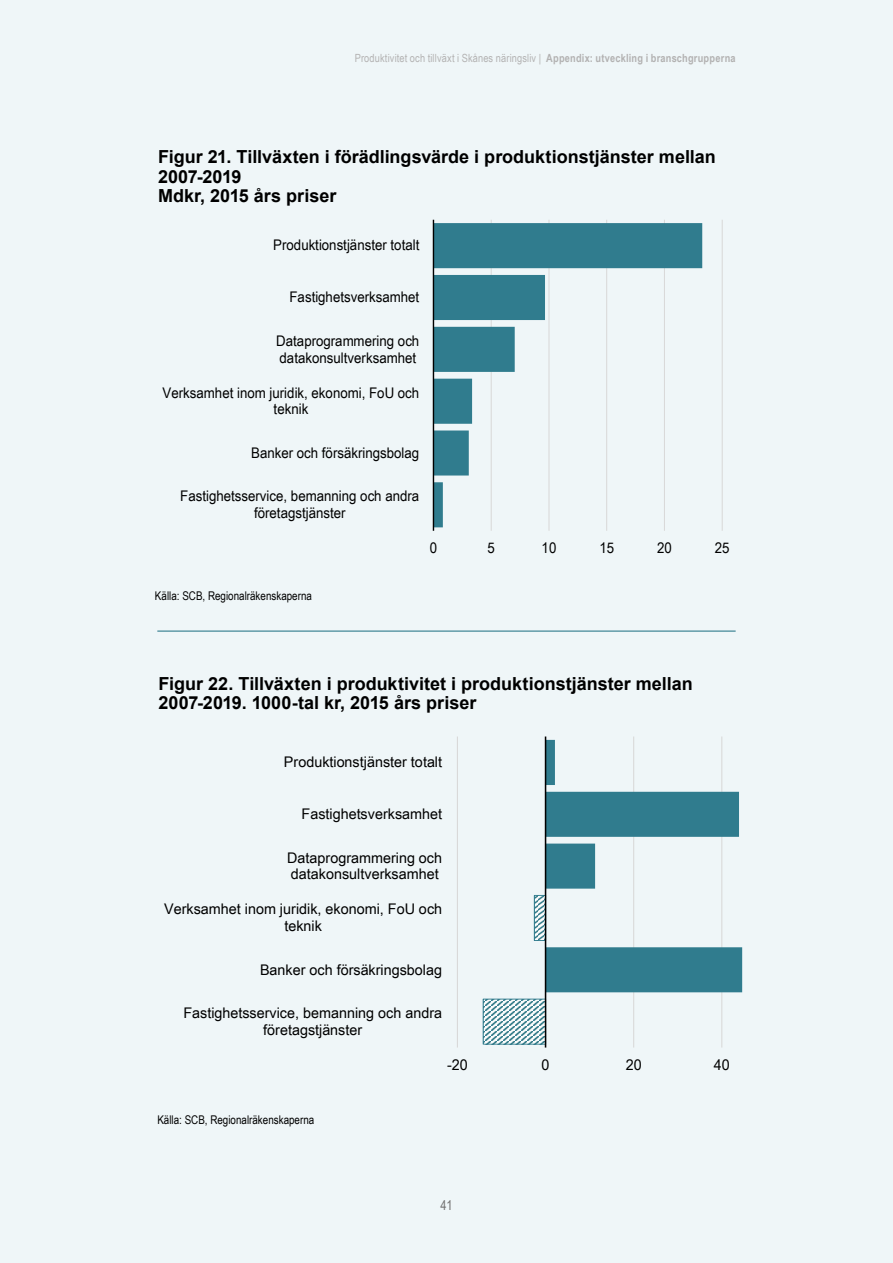
<style>
.page{position:relative;width:893px;height:1263px;background:#eff6f8}
.page>*{position:absolute;margin:0;border:0;box-sizing:border-box;transform-origin:0 0}
.Diagramrubrik{font:700 18px/19.5px "Arial";color:#000}
.t1{font:14.7px/16.8px "Arial Narrow";color:#000;text-align:center;scale:1.11 1}
.t2{font:14.7px/16.8px "Arial Narrow";color:#000;text-align:center;scale:1.2 1}
.t3{font:13.5px "Arial Narrow";color:#706f6f}
.figurtext{font:12px "Arial Narrow";color:#000}
.t4{font:11.25px "Arial Narrow";letter-spacing:.015em;color:#b3b2b2}
.s1{font-weight:700}
</style>
<div class="page">
<hr style="left:157px;top:630px;width:579px;height:2px;background:#317c8e">
<hr style="left:491px;top:220px;width:1px;height:311px;background:#d9d9d9">
<hr style="left:549px;top:220px;width:1px;height:311px;background:#d9d9d9">
<hr style="left:606px;top:220px;width:1px;height:311px;background:#d9d9d9">
<hr style="left:664px;top:220px;width:1px;height:311px;background:#d9d9d9">
<hr style="left:722px;top:220px;width:1px;height:311px;background:#d9d9d9">
<svg style="left:434px;top:223px;width:268px;height:304px"></svg>
<hr style="left:433px;top:220px;width:1px;height:311px;background:#000">
<hr style="left:457px;top:736px;width:1px;height:311px;background:#d9d9d9">
<hr style="left:633px;top:736px;width:1px;height:311px;background:#d9d9d9">
<hr style="left:721px;top:736px;width:1px;height:311px;background:#d9d9d9">
<svg style="left:485px;top:1000px;width:59px;height:43px"></svg>
<div style="left:483px;top:998px;width:63px;height:47px;border:1px solid #307c8e"></div>
<svg style="left:536px;top:897px;width:8px;height:42px"></svg>
<div style="left:534px;top:895px;width:12px;height:46px;border:1px solid #307c8e"></div>
<svg style="left:546px;top:740px;width:196px;height:252px"></svg>
<hr style="left:545px;top:736px;width:1px;height:311px;background:#000">
<p class="t4" style="left:355px;top:50px;width:382px">Produktivitet och tillväxt i Skånes näringsliv | <span class="s1">Appendix: utveckling i branschgrupperna</span></p>
<h3 class="Diagramrubrik" style="left:158px;top:147px;width:559px">Figur 21. Tillväxten i förädlingsvärde i produktionstjänster mellan<br>2007-2019</h3>
<h3 class="Diagramrubrik" style="left:158px;top:186px;width:180px">Mdkr, 2015 års priser</h3>
<p class="t1" style="left:273px;top:236px;width:133px">Produktionstjänster totalt</p>
<p class="t1" style="left:289px;top:288px;width:118px">Fastighetsverksamhet</p>
<p class="t1" style="left:276px;top:332px;width:130px;text-align:left">Dataprogrammering och datakonsultverksamhet</p>
<p class="t1" style="left:163px;top:383px;width:233px">Verksamhet inom juridik, ekonomi, FoU och teknik</p>
<p class="t1" style="left:251px;top:444px;width:153px">Banker och försäkringsbolag</p>
<p class="t1" style="left:180px;top:487px;width:217px">Fastighetsservice, bemanning och andra företagstjänster</p>
<p class="t1" style="left:430px;top:539px;width:8px">0</p>
<p class="t1" style="left:488px;top:539px;width:8px">5</p>
<p class="t1" style="left:542px;top:539px;width:15px">10</p>
<p class="t1" style="left:599px;top:539px;width:15px">15</p>
<p class="t1" style="left:657px;top:539px;width:15px">20</p>
<p class="t1" style="left:715px;top:539px;width:15px">25</p>
<p class="figurtext" style="left:155px;top:587px;width:158px">Källa: SCB, Regionalräkenskaperna</p>
<h3 class="Diagramrubrik" style="left:158px;top:674px;width:536px">Figur 22. Tillväxten i produktivitet i produktionstjänster mellan<br>2007-2019. 1000-tal kr, 2015 års priser</h3>
<p class="t2" style="left:284px;top:753px;width:133px">Produktionstjänster totalt</p>
<p class="t2" style="left:302px;top:805px;width:119px">Fastighetsverksamhet</p>
<p class="t2" style="left:287px;top:848px;width:131px;text-align:left">Dataprogrammering och datakonsultverksamhet</p>
<p class="t2" style="left:164px;top:900px;width:233px">Verksamhet inom juridik, ekonomi, FoU och teknik</p>
<p class="t2" style="left:260px;top:960px;width:153px">Banker och försäkringsbolag</p>
<p class="t2" style="left:183px;top:1004px;width:217px">Fastighetsservice, bemanning och andra företagstjänster</p>
<p class="figurtext" style="left:157px;top:1111px;width:158px">Källa: SCB, Regionalräkenskaperna</p>
<p class="t2" style="left:447px;top:1056px;width:19px">-20</p>
<p class="t2" style="left:542px;top:1056px;width:8px">0</p>
<p class="t2" style="left:626px;top:1056px;width:15px">20</p>
<p class="t2" style="left:714px;top:1056px;width:15px">40</p>
<p class="t3" style="left:440px;top:1195px;width:14px">41</p>
</div>
